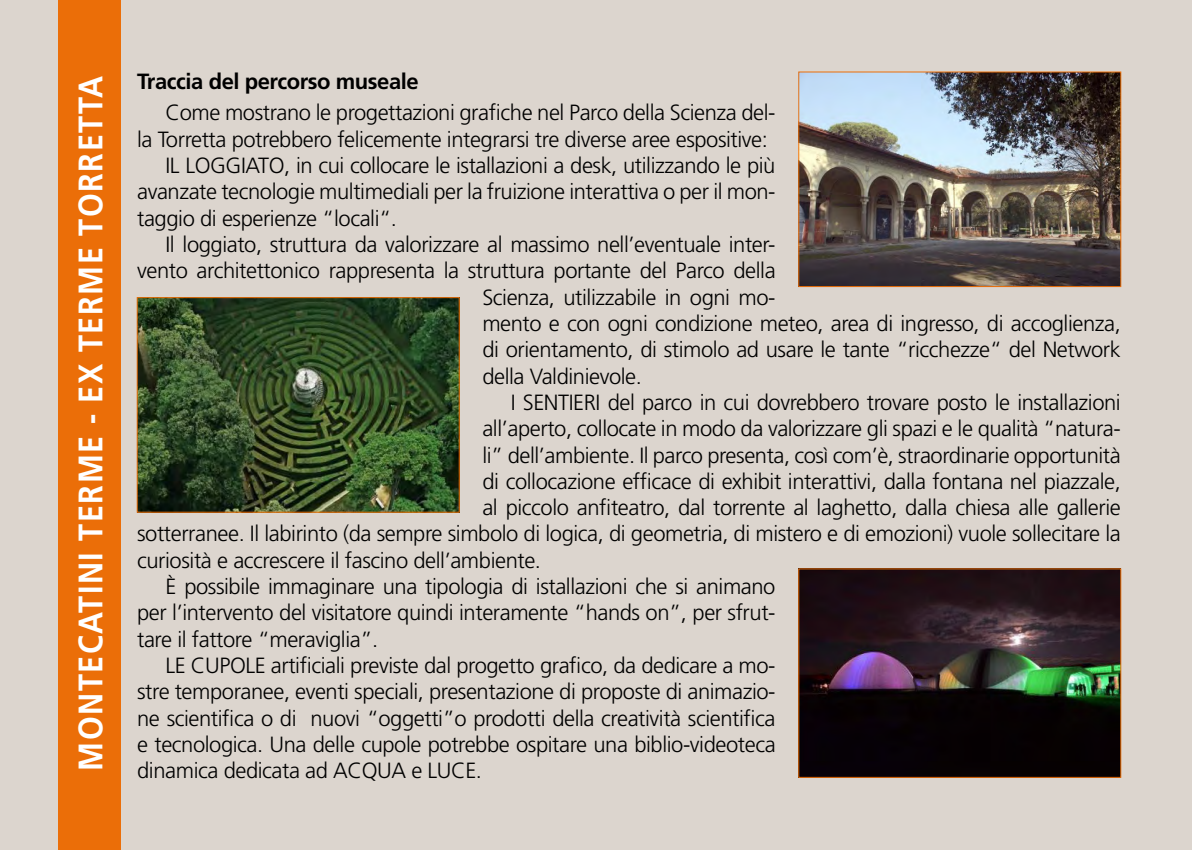
<style>
.page{position:relative;width:1192px;height:850px;background:#dcd5ce}
.page>*{position:absolute;margin:0;border:0;box-sizing:border-box;transform-origin:0 0}
.t1{font:700 34px "Frutiger";letter-spacing:.05em;color:#fff;scale:.9 1}
.t2{font:300 22px "Frutiger";letter-spacing:-.02em;color:#000}
.t3{font:700 22px "Frutiger";letter-spacing:-.02em;color:#000}
</style>
<div class="page">
<div style="left:58px;top:0;width:63px;height:850px;background:#eb6e08"></div>
<img style="left:800px;top:74px;width:319px;height:211px">
<div style="left:798px;top:72px;width:323px;height:215px;border:1px solid #eb6e08"></div>
<img style="left:139px;top:299px;width:319px;height:212px">
<div style="left:137px;top:297px;width:323px;height:216px;border:1px solid #eb6e08"></div>
<img style="left:800px;top:570px;width:319px;height:206px">
<div style="left:798px;top:568px;width:323px;height:210px;border:1px solid #eb6e08"></div>
<h1 class="t1" style="left:71px;top:771px;width:773px;rotate:-90deg">MONTECATINI TERME - EX TERME TORRETTA</h1>
<p class="t3" style="left:137px;top:68px;width:283px">Traccia del percorso museale</p>
<p class="t2" style="left:166px;top:100px;width:612px">Come mostrano le progettazioni grafiche nel Parco della Scienza del-</p>
<p class="t2" style="left:137px;top:127px;width:632px">la Torretta potrebbero felicemente integrarsi tre diverse aree espositive:</p>
<p class="t2" style="left:166px;top:153px;width:611px">IL LOGGIATO, in cui collocare le istallazioni a desk, utilizzando le più</p>
<p class="t2" style="left:137px;top:179px;width:640px">avanzate tecnologie multimediali per la fruizione interattiva o per il mon-</p>
<p class="t2" style="left:137px;top:206px;width:261px">taggio di esperienze “locali“.</p>
<p class="t2" style="left:166px;top:232px;width:612px">Il loggiato, struttura da valorizzare al massimo nell’eventuale inter-</p>
<p class="t2" style="left:137px;top:258px;width:640px">vento architettonico rappresenta la struttura portante del Parco della</p>
<p class="t2" style="left:482px;top:285px;width:295px">Scienza, utilizzabile in ogni mo-</p>
<p class="t2" style="left:482px;top:311px;width:640px">mento e con ogni condizione meteo, area di ingresso, di accoglienza,</p>
<p class="t2" style="left:482px;top:337px;width:640px">di orientamento, di stimolo ad usare le tante “ricchezze“ del Network</p>
<p class="t2" style="left:482px;top:364px;width:161px">della Valdinievole.</p>
<p class="t2" style="left:511px;top:390px;width:612px">I SENTIERI del parco in cui dovrebbero trovare posto le installazioni</p>
<p class="t2" style="left:482px;top:416px;width:640px">all’aperto, collocate in modo da valorizzare gli spazi e le qualità “natura-</p>
<p class="t2" style="left:482px;top:442px;width:640px">li” dell’ambiente. Il parco presenta, così com’è, straordinarie opportunità</p>
<p class="t2" style="left:482px;top:469px;width:640px">di collocazione efficace di exhibit interattivi, dalla fontana nel piazzale,</p>
<p class="t2" style="left:482px;top:495px;width:640px">al piccolo anfiteatro, dal torrente al laghetto, dalla chiesa alle gallerie</p>
<p class="t2" style="left:137px;top:521px;width:985px">sotterranee. Il labirinto (da sempre simbolo di logica, di geometria, di mistero e di emozioni) vuole sollecitare la</p>
<p class="t2" style="left:137px;top:548px;width:405px">curiosità e accrescere il fascino dell’ambiente.</p>
<p class="t2" style="left:166px;top:574px;width:612px">È possibile immaginare una tipologia di istallazioni che si animano</p>
<p class="t2" style="left:137px;top:600px;width:640px">per l’intervento del visitatore quindi interamente “hands on”, per sfrut-</p>
<p class="t2" style="left:137px;top:627px;width:243px">tare il fattore “meraviglia”.</p>
<p class="t2" style="left:166px;top:653px;width:612px">LE CUPOLE artificiali previste dal progetto grafico, da dedicare a mo-</p>
<p class="t2" style="left:137px;top:679px;width:640px">stre temporanee, eventi speciali, presentazione di proposte di animazio-</p>
<p class="t2" style="left:137px;top:706px;width:640px">ne scientifica o di nuovi “oggetti”o prodotti della creatività scientifica</p>
<p class="t2" style="left:137px;top:732px;width:640px">e tecnologica. Una delle cupole potrebbe ospitare una biblio-videoteca</p>
<p class="t2" style="left:137px;top:758px;width:346px">dinamica dedicata ad ACQUA e LUCE.</p>
</div>
